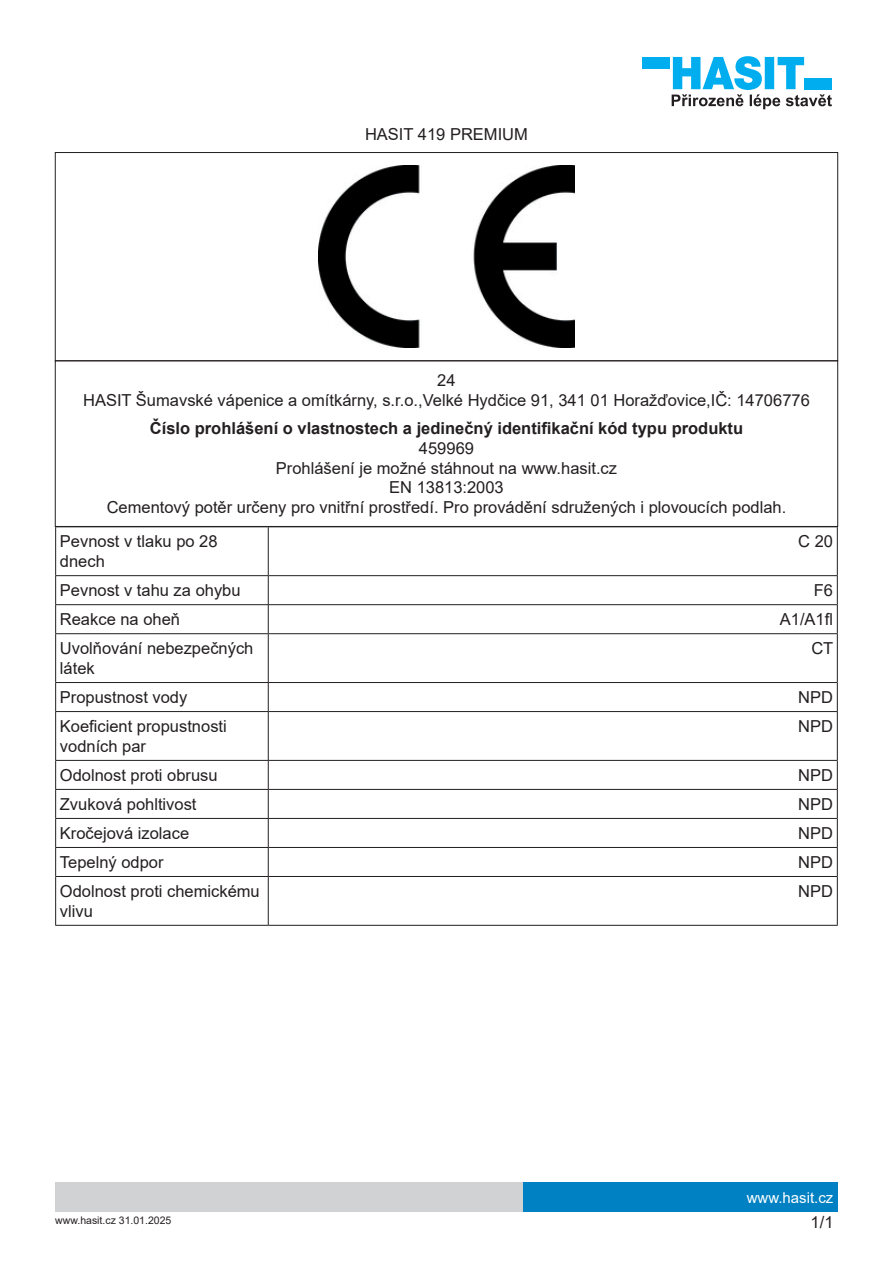
<style>
.page{position:relative;width:893px;height:1263px;background:#fff}
.page>*{position:absolute;margin:0;border:0;box-sizing:border-box;transform-origin:0 0}
.t1{font:16.5px/19.8px "Arial";color:#231f20}
.t2{font:700 16.5px "Arial";color:#231f20}
.t3{font:15px "Arial";color:#fff}
.t4{font:10.5px "Arial";color:#231f20}
</style>
<div class="page">
<div style="left:523px;top:1182px;width:315px;height:30px;background:#0081c3"></div>
<div style="left:55px;top:1182px;width:468px;height:30px;background:#d1d2d4"></div>
<div style="left:642px;top:57px;width:27px;height:11px;background:#00aeef"></div>
<svg style="left:672px;top:56px;width:160px;height:53px"></svg>
<img style="left:319px;top:166px;width:255px;height:181px">
<div style="left:55px;top:360px;width:783px;height:167px;border:1px solid #231f20"></div>
<hr style="left:55px;top:526px;width:213px;height:1px;background:#231f20">
<hr style="left:55px;top:527px;width:1px;height:48px;background:#231f20">
<hr style="left:268px;top:526px;width:570px;height:1px;background:#231f20">
<hr style="left:268px;top:527px;width:1px;height:48px;background:#231f20">
<hr style="left:837px;top:527px;width:1px;height:48px;background:#231f20">
<hr style="left:55px;top:575px;width:213px;height:1px;background:#231f20">
<hr style="left:268px;top:575px;width:570px;height:1px;background:#231f20">
<svg style="left:55px;top:576px;width:1px;height:57px"></svg>
<svg style="left:268px;top:576px;width:1px;height:57px"></svg>
<svg style="left:837px;top:576px;width:1px;height:57px"></svg>
<hr style="left:55px;top:633px;width:213px;height:1px;background:#231f20">
<hr style="left:55px;top:634px;width:1px;height:48px;background:#231f20">
<hr style="left:268px;top:633px;width:570px;height:1px;background:#231f20">
<hr style="left:268px;top:634px;width:1px;height:48px;background:#231f20">
<hr style="left:837px;top:634px;width:1px;height:48px;background:#231f20">
<svg style="left:55px;top:682px;width:1px;height:29px"></svg>
<svg style="left:268px;top:683px;width:1px;height:28px"></svg>
<svg style="left:837px;top:682px;width:1px;height:29px"></svg>
<hr style="left:55px;top:711px;width:213px;height:1px;background:#231f20">
<hr style="left:55px;top:712px;width:1px;height:48px;background:#231f20">
<hr style="left:268px;top:711px;width:570px;height:1px;background:#231f20">
<hr style="left:268px;top:712px;width:1px;height:48px;background:#231f20">
<hr style="left:837px;top:712px;width:1px;height:48px;background:#231f20">
<hr style="left:55px;top:789px;width:213px;height:1px;background:#231f20">
<hr style="left:268px;top:789px;width:570px;height:1px;background:#231f20">
<hr style="left:55px;top:847px;width:213px;height:1px;background:#231f20">
<svg style="left:55px;top:760px;width:1px;height:116px"></svg>
<hr style="left:268px;top:847px;width:570px;height:1px;background:#231f20">
<svg style="left:268px;top:761px;width:1px;height:115px"></svg>
<svg style="left:837px;top:760px;width:1px;height:116px"></svg>
<hr style="left:55px;top:876px;width:1px;height:49px;background:#231f20">
<hr style="left:268px;top:877px;width:1px;height:48px;background:#231f20">
<hr style="left:837px;top:876px;width:1px;height:49px;background:#231f20">
<hr style="left:55px;top:925px;width:213px;height:1px;background:#231f20">
<hr style="left:268px;top:925px;width:570px;height:1px;background:#231f20">
<hr style="left:56px;top:604px;width:212px;height:1px;background:#231f20">
<hr style="left:268px;top:604px;width:569px;height:1px;background:#231f20">
<hr style="left:56px;top:682px;width:212px;height:1px;background:#231f20">
<hr style="left:268px;top:682px;width:569px;height:1px;background:#231f20">
<hr style="left:56px;top:760px;width:212px;height:1px;background:#231f20">
<hr style="left:268px;top:760px;width:569px;height:1px;background:#231f20">
<hr style="left:56px;top:818px;width:212px;height:1px;background:#231f20">
<hr style="left:268px;top:818px;width:569px;height:1px;background:#231f20">
<hr style="left:56px;top:876px;width:212px;height:1px;background:#231f20">
<hr style="left:268px;top:876px;width:569px;height:1px;background:#231f20">
<p class="t1" style="left:365px;top:124px;width:164px">HASIT 419 PREMIUM</p>
<p class="t1" style="left:83px;top:370px;width:728px;text-align:center">24<br>HASIT Šumavské vápenice a omítkárny, s.r.o.,Velké Hydčice 91, 341 01 Horažďovice,IČ: 14706776</p>
<p class="t2" style="left:150px;top:417px;width:595px">Číslo prohlášení o vlastnostech a jedinečný identifikační kód typu produktu</p>
<p class="t1" style="left:107px;top:438px;width:681px;text-align:center">459969<br>Prohlášení je možné stáhnout na www.hasit.cz<br>EN 13813:2003<br>Cementový potěr určeny pro vnitřní prostředí. Pro provádění sdružených i plovoucích podlah.</p>
<p class="t1" style="left:60px;top:531px;width:159px">Pevnost v tlaku po 28 dnech</p>
<p class="t1" style="left:798px;top:531px;width:36px">C 20</p>
<p class="t1" style="left:60px;top:580px;width:182px">Pevnost v tahu za ohybu</p>
<p class="t1" style="left:814px;top:580px;width:21px">F6</p>
<p class="t1" style="left:60px;top:609px;width:122px">Reakce na oheň</p>
<p class="t1" style="left:780px;top:609px;width:55px">A1/A1fl</p>
<p class="t1" style="left:60px;top:638px;width:195px">Uvolňování nebezpečných látek</p>
<p class="t1" style="left:811px;top:638px;width:23px">CT</p>
<p class="t1" style="left:60px;top:687px;width:129px">Propustnost vody</p>
<p class="t1" style="left:798px;top:687px;width:36px">NPD</p>
<p class="t1" style="left:60px;top:716px;width:168px">Koeficient propustnosti vodních par</p>
<p class="t1" style="left:798px;top:716px;width:36px">NPD</p>
<p class="t1" style="left:60px;top:765px;width:159px">Odolnost proti obrusu</p>
<p class="t1" style="left:798px;top:765px;width:36px">NPD</p>
<p class="t1" style="left:60px;top:794px;width:138px">Zvuková pohltivost</p>
<p class="t1" style="left:798px;top:794px;width:36px">NPD</p>
<p class="t1" style="left:60px;top:823px;width:131px">Kročejová izolace</p>
<p class="t1" style="left:798px;top:823px;width:36px">NPD</p>
<p class="t1" style="left:60px;top:852px;width:105px">Tepelný odpor</p>
<p class="t1" style="left:798px;top:852px;width:36px">NPD</p>
<p class="t1" style="left:60px;top:881px;width:201px">Odolnost proti chemickému vlivu</p>
<p class="t1" style="left:798px;top:881px;width:36px">NPD</p>
<p class="t4" style="left:55px;top:1213px;width:118px">www.hasit.cz 31.01.2025</p>
<p class="t3" style="left:747px;top:1187px;width:88px">www.hasit.cz</p>
<p class="t1" style="left:811px;top:1212px;width:24px">1/1</p>
</div>
